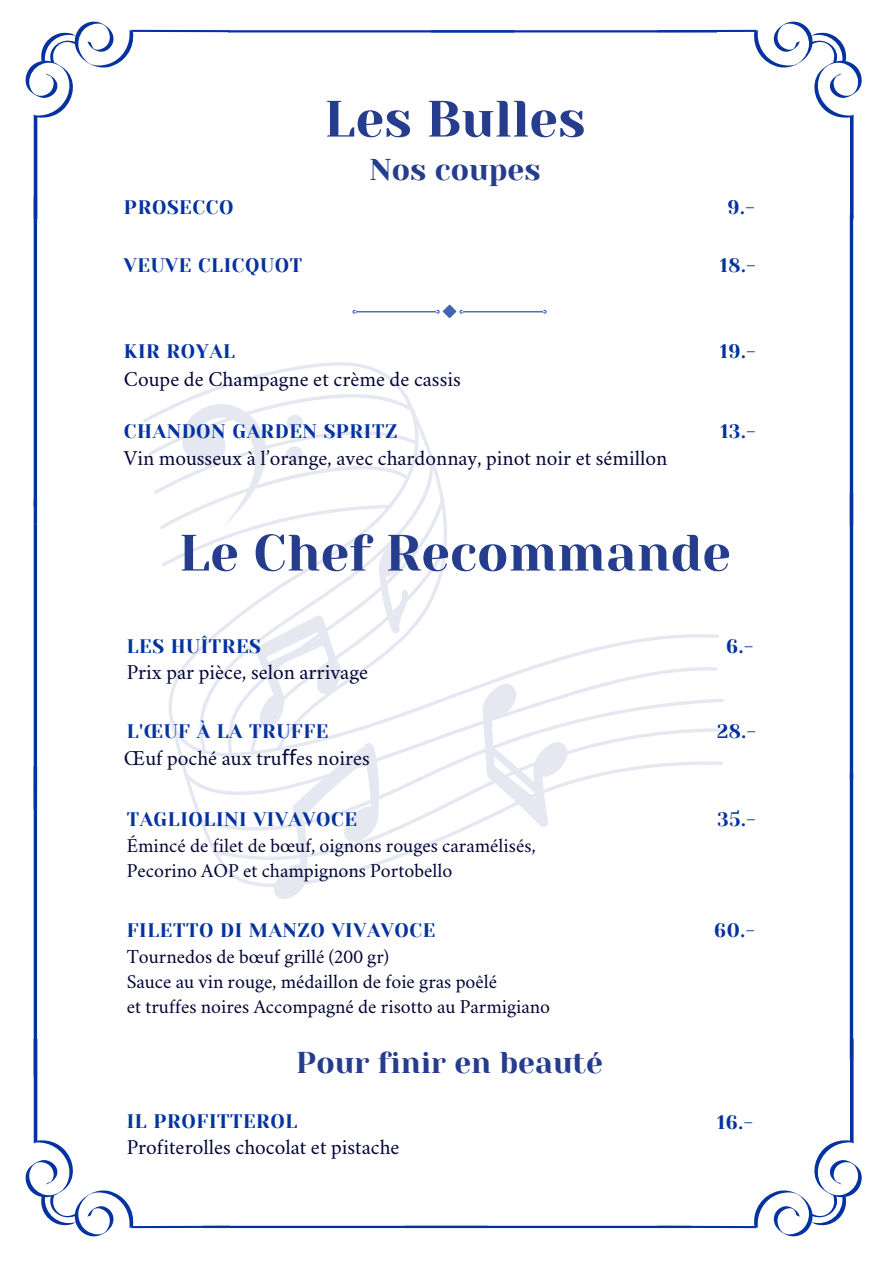
<style>
.page{position:relative;width:894px;height:1264px;background:#fff}
.page>*{position:absolute;margin:0;border:0;box-sizing:border-box;transform-origin:0 0}
.t1{font:51px "Yeseva One";color:#253d8c}
.t2{font:30px "Yeseva One";color:#253d8c}
.t3{font:21px "Crimson";color:#000435}
.t4{font:19.5px "Crimson";color:#000435}
.t5{font:19.5px "Yeseva One";letter-spacing:.03em;color:#0433a0}
.s1{font-family:"Noto Sans"}
</style>
<div class="page">
<svg style="left:143px;top:362px;width:576px;height:308px"></svg>
<svg style="left:446px;top:664px;width:271px;height:34px"></svg>
<svg style="left:446px;top:698px;width:277px;height:30px"></svg>
<svg style="left:446px;top:728px;width:277px;height:110px"></svg>
<svg style="left:148px;top:377px;width:298px;height:522px"></svg>
<svg style="left:479px;top:679px;width:99px;height:147px"></svg>
<svg style="left:352px;top:304px;width:194px;height:14px"></svg>
<hr style="left:849px;top:215px;width:3px;height:24px;background:#0433a0">
<svg style="left:25px;top:1038px;width:204px;height:199px"></svg>
<svg style="left:657px;top:1038px;width:205px;height:199px"></svg>
<svg style="left:657px;top:21px;width:205px;height:198px"></svg>
<svg style="left:25px;top:21px;width:204px;height:198px"></svg>
<hr style="left:849px;top:493px;width:3px;height:286px;background:#0433a0">
<hr style="left:849px;top:773px;width:3px;height:286px;background:#0433a0">
<hr style="left:849px;top:239px;width:3px;height:285px;background:#0433a0">
<hr style="left:34px;top:221px;width:3px;height:286px;background:#0433a0">
<hr style="left:34px;top:197px;width:3px;height:24px;background:#0433a0">
<hr style="left:34px;top:523px;width:3px;height:286px;background:#0433a0">
<hr style="left:34px;top:499px;width:3px;height:24px;background:#0433a0">
<hr style="left:34px;top:790px;width:3px;height:286px;background:#0433a0">
<hr style="left:228px;top:30px;width:286px;height:2px;background:#0433a0">
<hr style="left:431px;top:30px;width:285px;height:2px;background:#0433a0">
<hr style="left:202px;top:1225px;width:286px;height:2px;background:#0433a0">
<hr style="left:405px;top:1225px;width:286px;height:2px;background:#0433a0">
<p class="t1" style="left:324px;top:90px;width:262px">Les Bulles</p>
<p class="t2" style="left:369px;top:153px;width:173px">Nos coupes</p>
<p class="t5" style="left:124px;top:196px;width:111px">PROSECCO</p>
<p class="t5" style="left:727px;top:196px;width:29px">9.-</p>
<h3 class="t5" style="left:124px;top:254px;width:180px">VEUVE CLICQUOT</h3>
<h3 class="t5" style="left:719px;top:254px;width:37px">18.-</h3>
<p class="t5" style="left:124px;top:340px;width:113px">KIR ROYAL</p>
<p class="t3" style="left:124px;top:370px;width:338px">Coupe de Champagne et crème de cassis</p>
<p class="t5" style="left:124px;top:420px;width:275px">CHANDON GARDEN SPRITZ</p>
<p class="t3" style="left:124px;top:449px;width:545px">Vin mousseux à l’orange, avec chardonnay, pinot noir et sémillon</p>
<p class="t5" style="left:719px;top:340px;width:37px">19.-</p>
<h1 class="t5" style="left:720px;top:420px;width:37px">13.-</h1>
<h3 class="t1" style="left:179px;top:524px;width:553px">Le Chef Recommande</h3>
<p class="t5" style="left:127px;top:635px;width:136px">LES HUÎTRES</p>
<p class="t3" style="left:127px;top:664px;width:243px">Prix par pièce, selon arrivage</p>
<h3 class="t5" style="left:127px;top:720px;width:203px">L'ŒUF À LA TRUFFE</h3>
<p class="t3" style="left:124px;top:749px;width:247px">Œuf poché aux tru<span class="s1">ff</span>es noires</p>
<p class="t5" style="left:127px;top:808px;width:232px">TAGLIOLINI VIVAVOCE</p>
<p class="t4" style="left:127px;top:837px;width:410px">Émincé de filet de bœuf, oignons rouges caramélisés,</p>
<p class="t4" style="left:127px;top:862px;width:327px">Pecorino AOP et champignons Portobello</p>
<h3 class="t5" style="left:127px;top:919px;width:310px">FILETTO DI MANZO VIVAVOCE</h3>
<h3 class="t4" style="left:127px;top:948px;width:264px">Tournedos de bœuf grillé (200 gr)</h3>
<p class="t4" style="left:127px;top:973px;width:372px">Sauce au vin rouge, médaillon de foie gras poêlé</p>
<h3 class="t4" style="left:127px;top:998px;width:425px">et truffes noires Accompagné de risotto au Parmigiano</h3>
<h3 class="t2" style="left:296px;top:1045px;width:308px">Pour finir en beauté</h3>
<p class="t5" style="left:127px;top:1110px;width:172px">IL PROFITTEROL</p>
<h3 class="t3" style="left:127px;top:1138px;width:274px">Profiterolles chocolat et pistache</h3>
<h3 class="t5" style="left:725px;top:635px;width:29px">6.-</h3>
<p class="t5" style="left:716px;top:720px;width:40px">28.-</p>
<h3 class="t5" style="left:717px;top:808px;width:40px">35.-</h3>
<h3 class="t5" style="left:714px;top:919px;width:42px">60.-</h3>
<h1 class="t5" style="left:716px;top:1110px;width:37px">16.-</h1>
</div>
